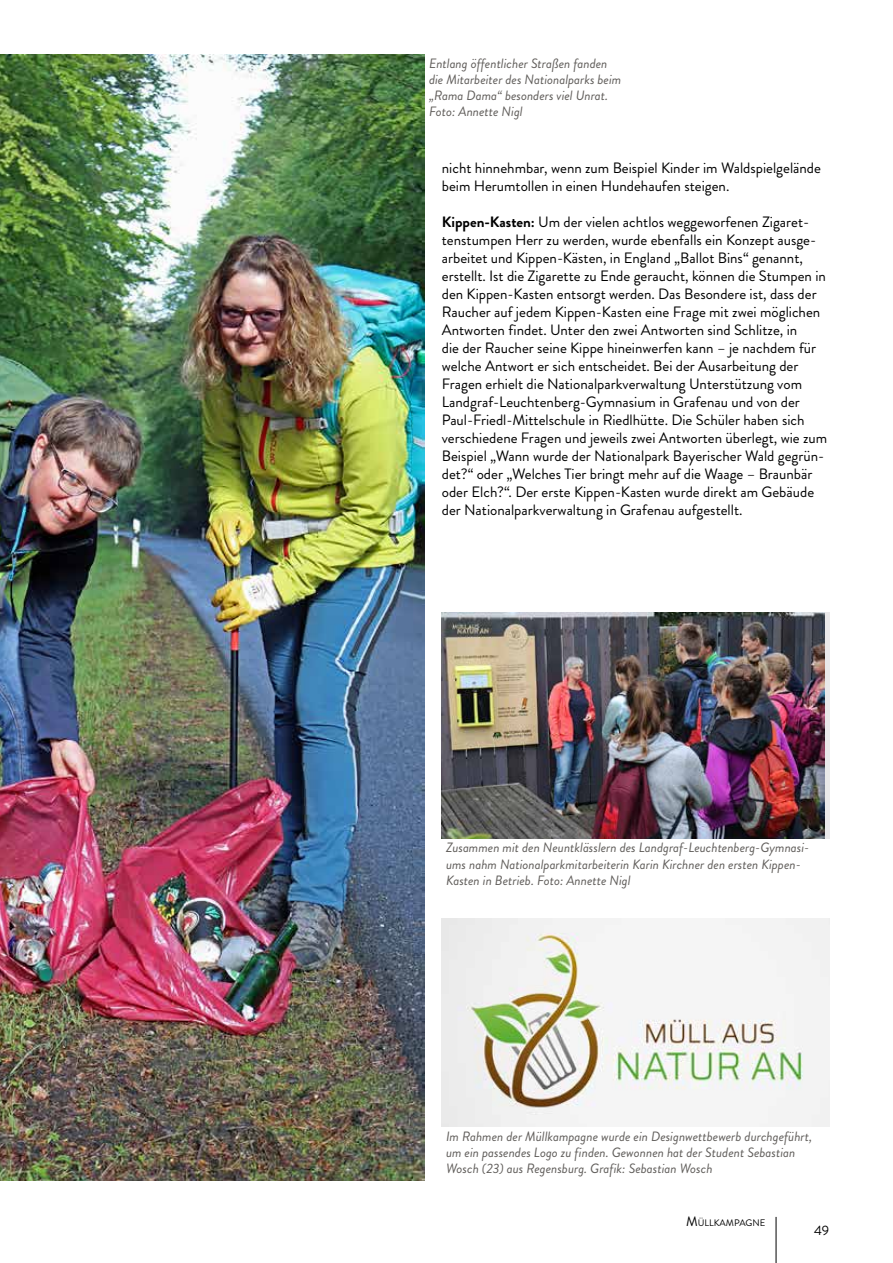
<style>
.page{position:relative;width:893px;height:1263px;background:#fff}
.page>*{position:absolute;margin:0;border:0;box-sizing:border-box;transform-origin:0 0}
.t1{font:15px/18px "Brandon Grotesque";color:#000}
.t2{font:italic 13.5px/16.2px "Brandon Grotesque";color:#605d5a}
.t3{font:13.5px "Brandon Grotesque";color:#000}
.t4{font:9.45px "Brandon Grotesque";color:#000}
.s1{font-weight:700}
.s2{font-size:13.5px}
</style>
<div class="page">
<hr style="left:776px;top:1217px;width:1px;height:46px;background:#000">
<img style="left:0;top:54px;width:425px;height:1127px">
<img style="left:442px;top:612px;width:383px;height:227px">
<img style="left:442px;top:918px;width:387px;height:209px">
<p class="t2" style="left:429px;top:55px;width:194px">Entlang öffentlicher Straßen fanden die Mitarbeiter des Nationalparks beim „Rama Dama“ besonders viel Unrat.<br>Foto: Annette Nigl</p>
<p class="t1" style="left:442px;top:159px;width:381px">nicht hinnehmbar, wenn zum Beispiel Kinder im Waldspielgelände beim Herumtollen in einen Hundehaufen steigen.</p>
<p class="t1" style="left:442px;top:213px;width:387px"><span class="s1">Kippen-Kasten:</span> Um der vielen achtlos weggeworfenen Zigaret&shy;tenstumpen Herr zu werden, wurde ebenfalls ein Konzept ausge&shy;arbeitet und Kippen-Kästen, in England „Ballot Bins“ genannt, erstellt. Ist die Zigarette zu Ende geraucht, können die Stumpen in den Kippen-Kasten entsorgt werden. Das Besondere ist, dass der Raucher auf jedem Kippen-Kasten eine Frage mit zwei möglichen Antworten findet. Unter den zwei Antworten sind Schlitze, in<br>die der Raucher seine Kippe hineinwerfen kann – je nachdem für welche Antwort er sich entscheidet. Bei der Ausarbeitung der Fragen erhielt die Nationalparkverwaltung Unterstützung vom Landgraf-Leuchtenberg-Gymnasium in Grafenau und von der Paul-Friedl-Mittelschule in Riedlhütte. Die Schüler haben sich verschiedene Fragen und jeweils zwei Antworten überlegt, wie zum Beispiel „Wann wurde der Nationalpark Bayerischer Wald gegrün&shy;det?“ oder „Welches Tier bringt mehr auf die Waage – Braunbär oder Elch?“. Der erste Kippen-Kasten wurde direkt am Gebäude der Nationalparkverwaltung in Grafenau aufgestellt.</p>
<p class="t2" style="left:446px;top:840px;width:365px">Zusammen mit den Neuntklässlern des Landgraf-Leuchtenberg-Gymnasi&shy;ums nahm Nationalparkmitarbeiterin Karin Kirchner den ersten Kippen-<br>Kasten in Betrieb. Foto: Annette Nigl</p>
<p class="t2" style="left:446px;top:1128px;width:368px">Im Rahmen der Müllkampagne wurde ein Designwettbewerb durchgeführt, um ein passendes Logo zu finden. Gewonnen hat der Student Sebastian<br>Wosch (23) aus Regensburg. Grafik: Sebastian Wosch</p>
<p class="t4" style="left:686px;top:1216px;width:81px"><span class="s2">M</span>ÜLLKAMPAGNE</p>
<p class="t3" style="left:814px;top:1221px;width:17px">49</p>
</div>
